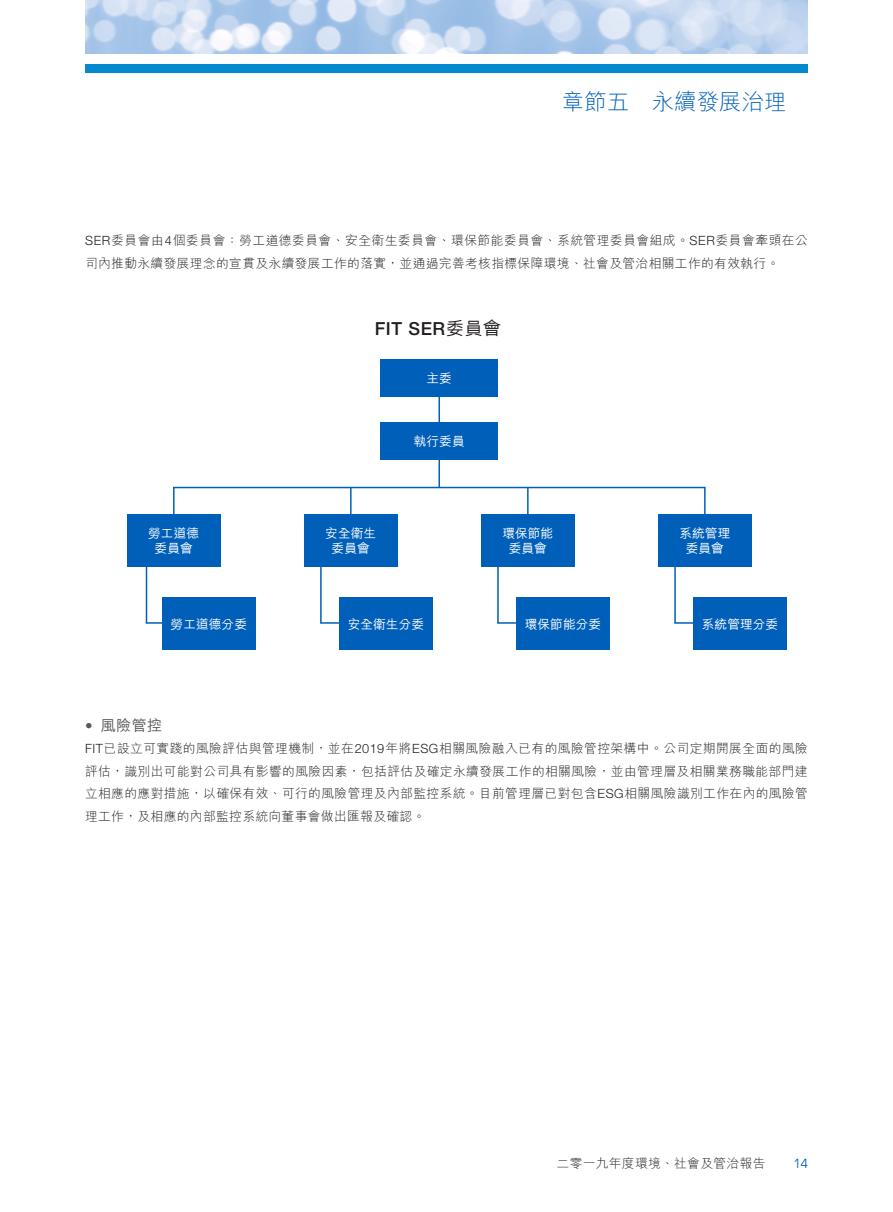
<style>
.page{position:relative;width:893px;height:1212px;background:#fff}
.page>*{position:absolute;margin:0;border:0;box-sizing:border-box;transform-origin:0 0}
.t1{font:300 22.5px "M Hei HK";color:#005fb9}
.t2{font:500 18px "Helvetica Neue LT Std";letter-spacing:.03em;color:#231f20}
.t3{font:500 15px "M Hei HK";color:#57585a}
.t4{font:500 15px "Helvetica Neue LT Std";color:#57585a}
.t5{font:300 12.75px/22.5px "M Hei HK";letter-spacing:.03em;color:#231f20}
.t6{font:500 12.75px/15.3px "M Hei HK";color:#fff;text-align:center}
.t7{font:condensed 12.75px "Eurostile LT Std";color:#005fb9}
.s1{font-family:"Helvetica Neue LT Std"}
.s2{font-family:"M Hei HK"}
</style>
<div class="page">
<div style="left:381px;top:359px;width:117px;height:38px;background:#005fb9"></div>
<div style="left:381px;top:423px;width:117px;height:37px;background:#005fb9"></div>
<div style="left:127px;top:514px;width:93px;height:53px;background:#005fb9"></div>
<div style="left:162px;top:597px;width:93px;height:53px;background:#005fb9"></div>
<div style="left:304px;top:514px;width:93px;height:53px;background:#005fb9"></div>
<div style="left:339px;top:597px;width:93px;height:53px;background:#005fb9"></div>
<div style="left:481px;top:514px;width:93px;height:53px;background:#005fb9"></div>
<div style="left:516px;top:597px;width:94px;height:53px;background:#005fb9"></div>
<div style="left:658px;top:514px;width:93px;height:53px;background:#005fb9"></div>
<div style="left:693px;top:597px;width:94px;height:53px;background:#005fb9"></div>
<hr style="left:173px;top:487px;width:532px;height:1px;background:#005fb9">
<hr style="left:438px;top:460px;width:2px;height:28px;background:#005fb9">
<hr style="left:173px;top:487px;width:2px;height:28px;background:#005fb9">
<hr style="left:704px;top:487px;width:2px;height:28px;background:#005fb9">
<hr style="left:527px;top:487px;width:2px;height:28px;background:#005fb9">
<hr style="left:350px;top:487px;width:2px;height:28px;background:#005fb9">
<hr style="left:146px;top:567px;width:1px;height:56px;background:#005fb9">
<svg style="left:146px;top:622px;width:16px;height:2px"></svg>
<hr style="left:320px;top:567px;width:2px;height:56px;background:#005fb9">
<svg style="left:320px;top:622px;width:19px;height:2px"></svg>
<hr style="left:497px;top:567px;width:2px;height:56px;background:#005fb9">
<svg style="left:497px;top:622px;width:19px;height:2px"></svg>
<hr style="left:674px;top:567px;width:2px;height:56px;background:#005fb9">
<svg style="left:674px;top:622px;width:19px;height:2px"></svg>
<hr style="left:438px;top:396px;width:2px;height:28px;background:#005fb9">
<div style="left:85px;top:64px;width:723px;height:8px;background:#038ace"></div>
<img style="left:85px;top:0;width:723px;height:53px">
<h1 class="t1" style="left:562px;top:90px;width:69px">章節五</h1>
<h1 class="t1" style="left:652px;top:90px;width:136px">永續發展治理</h1>
<p class="t5" style="left:85px;top:229px;width:724px"><span class="s1">SER</span>委員會由<span class="s1">4</span>個委員會：勞工道德委員會、安全衛生委員會、環保節能委員會、系統管理委員會組成。<span class="s1">SER</span>委員會牽頭在公司內推動永續發展理念的宣貫及永續發展工作的落實，並通過完善考核指標保障環境、社會及管治相關工作的有效執行。</p>
<h2 class="t2" style="left:375px;top:318px;width:128px">FIT SER<span class="s2">委員會</span></h2>
<p class="t6" style="left:426px;top:370px;width:27px">主委</p>
<p class="t6" style="left:148px;top:524px;width:53px">勞工道德委員會</p>
<p class="t6" style="left:171px;top:615px;width:78px">勞工道德分委</p>
<p class="t6" style="left:325px;top:524px;width:52px">安全衛生委員會</p>
<p class="t6" style="left:414px;top:433px;width:52px">執行委員</p>
<p class="t6" style="left:348px;top:615px;width:78px">安全衛生分委</p>
<p class="t6" style="left:502px;top:524px;width:52px">環保節能委員會</p>
<p class="t6" style="left:525px;top:615px;width:78px">環保節能分委</p>
<p class="t6" style="left:679px;top:524px;width:52px">系統管理委員會</p>
<p class="t6" style="left:702px;top:615px;width:78px">系統管理分委</p>
<p class="t3" style="left:101px;top:714px;width:63px">風險管控</p>
<p class="t4" style="left:85px;top:716px;width:9px">•</p>
<p class="t5" style="left:85px;top:737px;width:724px;text-align:justify"><span class="s1">FIT</span>已設立可實踐的風險評估與管理機制，並在<span class="s1">2019</span>年將<span class="s1">ESG</span>相關風險融入已有的風險管控架構中。公司定期開展全面的風險評估，識別出可能對公司具有影響的風險因素，包括評估及確定永續發展工作的相關風險，並由管理層及相關業務職能部門建立相應的應對措施，以確保有效、可行的風險管理及內部監控系統。目前管理層已對包含<span class="s1">ESG</span>相關風險識別工作在內的風險管理工作，及相應的內部監控系統向董事會做出匯報及確認。</p>
<p class="t5" style="left:557px;top:1152px;width:210px">二零一九年度環境、社會及管治報告</p>
<p class="t7" style="left:794px;top:1155px;width:16px">14</p>
</div>
